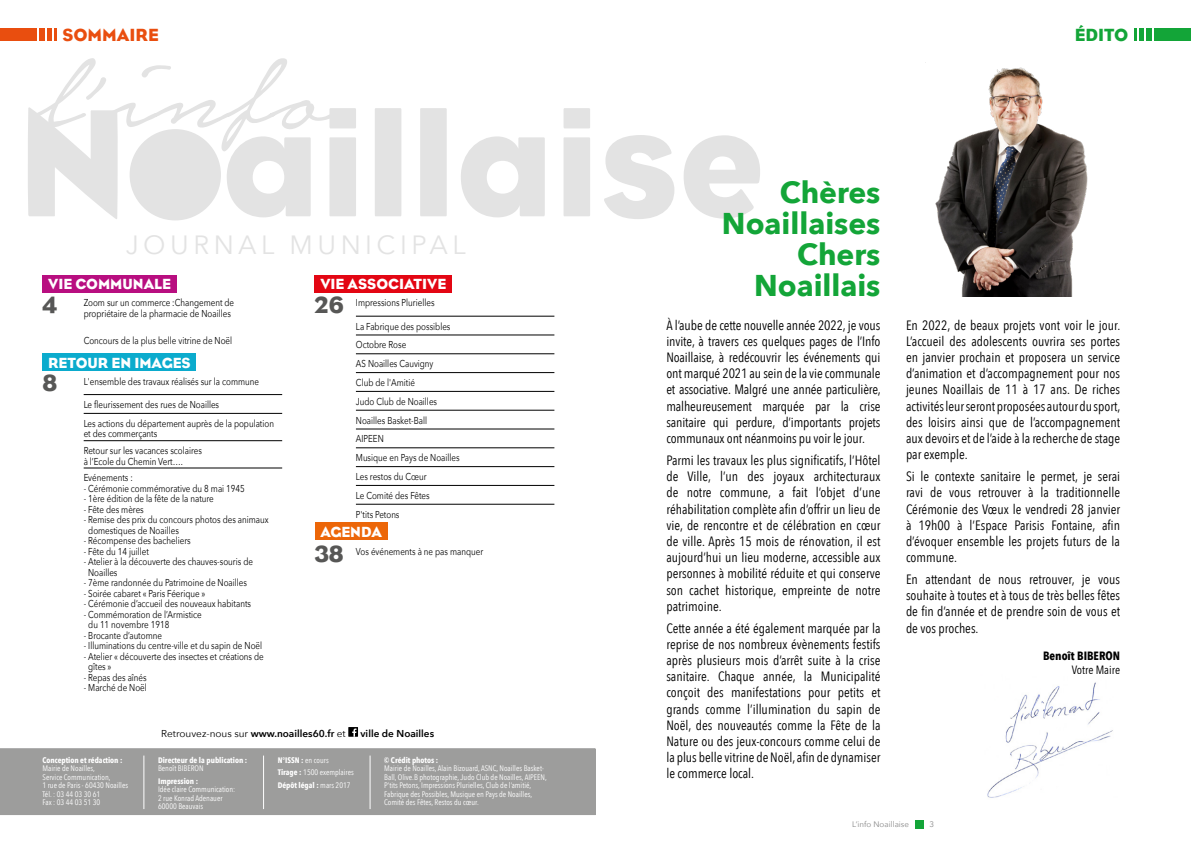
<style>
.page{position:relative;width:1191px;height:842px;background:#fff}
.page>*{position:absolute;margin:0;border:0;box-sizing:border-box;transform-origin:0 0}
.t1{font:700 30px/31px "Avenir Next";color:#13a538;text-align:right}
.t2{font:26.4px "Avenir Next";letter-spacing:.17em;color:#e3e3e3}
.t3{font:24px "Eagle";color:#575756}
.t4{font:18px "Eagle";color:#e94e0f}
.t5{font:18px "Eagle";color:#13a538}
.t6{font:15px "Eagle";color:#fff}
.t7{font:13.5px/16.2px "Avenir Next Condensed";color:#000;text-align:justify}
.t8{font:700 12px "Avenir Next Condensed";color:#000}
.t9{font:12px "Avenir Next Condensed";color:#000}
.t10{font:10px/18.8px "Avenir Next";color:#000;scale:.8 1}
.t11{font:10px "Avenir Next";color:#000}
.t12{font:600 10px "Avenir Next";color:#000}
.t13{font:8px/8.5px "Avenir Next Condensed";color:#fff}
.t14{font:700 8px "Avenir Next Condensed";color:#fff}
.t15{font:8px "Avenir Next";color:#878787}
.s1{font-weight:600}
.s2{font-weight:700}
</style>
<div class="page">
<svg style="left:28px;top:107px;width:732px;height:112px;fill:#e3e3e3"></svg>
<div style="left:0;top:28px;width:36px;height:13px;background:#e94e0f"></div>
<div style="left:39px;top:28px;width:6px;height:13px;background:#e94e0f"></div>
<div style="left:47px;top:28px;width:5px;height:13px;background:#e94e0f"></div>
<svg style="left:54px;top:28px;width:3px;height:13px"></svg>
<div style="left:130px;top:129px;width:91px;height:91px;background:#e3e3e3;border-radius:50%"></div>
<svg style="left:35px;top:58px;width:301px;height:94px"></svg>
<div style="left:1155px;top:28px;width:36px;height:13px;background:#13a538"></div>
<div style="left:1146px;top:28px;width:6px;height:13px;background:#13a538"></div>
<hr style="left:1139px;top:28px;width:4px;height:13px;background:#13a538">
<svg style="left:1134px;top:28px;width:2px;height:13px"></svg>
<div style="left:0;top:748px;width:595px;height:67px;background:#9d9d9c"></div>
<div style="left:348px;top:727px;width:10px;height:10px;background:#000"></div>
<svg style="left:352px;top:728px;width:4px;height:9px"></svg>
<hr style="left:144px;top:755px;width:1px;height:54px;background:#fff">
<hr style="left:263px;top:755px;width:1px;height:54px;background:#fff">
<hr style="left:370px;top:755px;width:1px;height:54px;background:#fff">
<img style="left:925px;top:62px;width:163px;height:234px">
<img style="left:987px;top:682px;width:126px;height:116px">
<hr style="left:84px;top:394px;width:198px;height:1px;background:#000">
<hr style="left:84px;top:413px;width:198px;height:1px;background:#000">
<hr style="left:84px;top:440px;width:198px;height:1px;background:#000">
<hr style="left:84px;top:468px;width:198px;height:1px;background:#000">
<div style="left:43px;top:275px;width:133px;height:18px;background:#b80e80"></div>
<div style="left:43px;top:354px;width:153px;height:17px;background:#0babcd"></div>
<hr style="left:356px;top:316px;width:198px;height:1px;background:#000">
<hr style="left:356px;top:335px;width:198px;height:1px;background:#000">
<hr style="left:356px;top:354px;width:198px;height:1px;background:#000">
<hr style="left:356px;top:372px;width:198px;height:1px;background:#000">
<hr style="left:356px;top:391px;width:198px;height:1px;background:#000">
<hr style="left:356px;top:410px;width:198px;height:1px;background:#000">
<hr style="left:356px;top:429px;width:198px;height:1px;background:#000">
<hr style="left:356px;top:448px;width:198px;height:1px;background:#000">
<hr style="left:356px;top:466px;width:198px;height:1px;background:#000">
<hr style="left:356px;top:485px;width:198px;height:1px;background:#000">
<hr style="left:356px;top:504px;width:198px;height:1px;background:#000">
<div style="left:315px;top:275px;width:137px;height:18px;background:#e30613"></div>
<div style="left:315px;top:523px;width:72px;height:17px;background:#ec6608"></div>
<div style="left:915px;top:820px;width:8px;height:9px;background:#13a538"></div>
<h3 class="t4" style="left:62px;top:24px;width:98px">SOMMAIRE</h3>
<h2 class="t2" style="left:126px;top:223px;width:342px">JOURNAL MUNICIPAL</h2>
<p class="t6" style="left:48px;top:276px;width:124px">VIE COMMUNALE</p>
<h3 class="t3" style="left:43px;top:291px;width:16px">4</h3>
<p class="t10" style="left:84px;top:297px;width:190px;line-height:10.5px">Zoom sur un commerce :Changement de propriétaire de la pharmacie de Noailles</p>
<p class="t10" style="left:84px;top:331px;width:187px">Concours de la plus belle vitrine de Noël</p>
<p class="t6" style="left:48px;top:354px;width:144px">RETOUR EN IMAGES</p>
<h3 class="t3" style="left:43px;top:369px;width:16px">8</h3>
<p class="t10" style="left:84px;top:371px;width:221px">L'ensemble des travaux réalisés sur la commune</p>
<p class="t10" style="left:84px;top:395px;width:239px">Le fleurissement des rues de Noailles<br>Les actions du département auprès de la population</p>
<p class="t10" style="left:84px;top:425px;width:149px;line-height:16.8px">et des commerçants<br>Retour sur les vacances scolaires</p>
<p class="t10" style="left:84px;top:452px;width:126px;line-height:16.8px">à l’Ecole du Chemin Vert….<br>Evénements :</p>
<p class="t10" style="left:84px;top:479px;width:203px">- Cérémonie commémorative du 8 mai 1945</p>
<p class="t10" style="left:84px;top:489px;width:164px">- 1ère édition de la fête de la nature</p>
<p class="t10" style="left:84px;top:500px;width:77px">- Fête des mères</p>
<p class="t10" style="left:88px;top:514px;width:227px;line-height:10.5px;text-indent:-5px">- Remise des prix du concours photos des animaux domestiques de Noailles</p>
<p class="t10" style="left:84px;top:531px;width:135px">- Récompense des bacheliers</p>
<p class="t10" style="left:84px;top:542px;width:83px">- Fête du 14 juillet</p>
<p class="t10" style="left:88px;top:556px;width:208px;line-height:10.5px;text-indent:-4px">- Atelier à la découverte des chauves-souris de<br>Noailles</p>
<p class="t10" style="left:84px;top:573px;width:206px">- 7ème randonnée du Patrimoine de Noailles</p>
<p class="t10" style="left:84px;top:584px;width:154px">- Soirée cabaret « Paris Féerique »</p>
<p class="t10" style="left:84px;top:594px;width:211px">- Cérémonie d’accueil des nouveaux habitants</p>
<p class="t10" style="left:88px;top:609px;width:143px;line-height:10.5px;text-indent:-5px">- Commémoration de l’Armistice du 11 novembre 1918</p>
<p class="t10" style="left:84px;top:626px;width:99px">- Brocante d’automne</p>
<p class="t10" style="left:84px;top:636px;width:225px">- Illuminations du centre-ville et du sapin de Noël</p>
<p class="t10" style="left:88px;top:651px;width:221px;line-height:10.5px;text-indent:-4px">- Atelier « découverte des insectes et créations de gîtes »</p>
<p class="t10" style="left:84px;top:668px;width:80px">- Repas des aînés</p>
<p class="t10" style="left:84px;top:678px;width:80px">- Marché de Noël</p>
<p class="t6" style="left:320px;top:276px;width:127px">VIE ASSOCIATIVE</p>
<h3 class="t3" style="left:315px;top:291px;width:30px">26</h3>
<p class="t10" style="left:356px;top:293px;width:100px">Impressions Plurielles</p>
<p class="t10" style="left:356px;top:316px;width:131px">La Fabrique des possibles<br>Octobre Rose<br>AS Noailles Cauvigny<br>Club de l'Amitié<br>Judo Club de Noailles<br>Noailles Basket-Ball<br>AIPEEN<br>Musique en Pays de Noailles<br>Les restos du Cœur<br>Le Comité des Fêtes<br>P'tits Petons</p>
<p class="t6" style="left:320px;top:523px;width:63px">AGENDA</p>
<h3 class="t3" style="left:315px;top:540px;width:30px">38</h3>
<p class="t10" style="left:356px;top:542px;width:161px">Vos événements à ne pas manquer</p>
<p class="t14" style="left:43px;top:755px;width:82px">Conception et rédaction :</p>
<p class="t13" style="left:43px;top:763px;width:87px">Mairie de Noailles,<br>Service Communication,<br>1 rue de Paris - 60430 Noailles<br>Tél. : 03 44 03 30 61<br>Fax : 03 44 03 51 30</p>
<p class="t11" style="left:161px;top:725px;width:186px">Retrouvez-nous sur <span class="s1">www.noailles60.fr</span> et</p>
<p class="t12" style="left:360px;top:725px;width:75px">ville de Noailles</p>
<p class="t14" style="left:384px;top:755px;width:56px">© Crédit photos :</p>
<p class="t13" style="left:384px;top:764px;width:164px">Mairie de Noailles, Alain Bizouard, ASNC, Noailles Basket-Ball, Olive.B photographie, Judo Club de Noailles, AIPEEN, P’tits Petons, Impressions Plurielles, Club de l’amitié, Fabrique des Possibles, Musique en Pays de Noailles, Comité des Fêtes, Restos du cœur.</p>
<p class="t14" style="left:158px;top:755px;width:91px">Directeur de la publication :</p>
<p class="t13" style="left:158px;top:763px;width:47px">Benoît BIBERON</p>
<p class="t14" style="left:158px;top:776px;width:42px">Impression :</p>
<p class="t13" style="left:158px;top:785px;width:79px">Idée claire Communication:<br>2 rue Konrad Adenauer<br>60000 Beauvais</p>
<p class="t13" style="left:278px;top:753px;width:78px;line-height:12.8px"><span class="s2">N°ISSN :</span> en cours<br><span class="s2">Tirage :</span> 1500 exemplaires<br><span class="s2">Dépôt légal :</span> mars 2017</p>
<h3 class="t5" style="left:1074px;top:24px;width:55px">ÉDITO</h3>
<h1 class="t1" style="left:722px;top:177px;width:160px">Chères<br>Noaillaises<br>Chers<br>Noaillais</h1>
<p class="t7" style="left:666px;top:316px;width:216px">À l’aube de cette nouvelle année 2022, je vous invite, à travers ces quelques pages de l’Info Noaillaise, à redécouvrir les événements qui ont marqué 2021 au sein de la vie communale et associative. Malgré une année particulière, malheureusement marquée par la crise sanitaire qui perdure, d’importants projets communaux ont néanmoins pu voir le jour.</p>
<p class="t7" style="left:666px;top:451px;width:216px">Parmi les travaux les plus significatifs, l’Hôtel de Ville, l’un des joyaux architecturaux de notre commune, a fait l’objet d’une réhabilitation complète afin d’offrir un lieu de vie, de rencontre et de célébration en cœur de ville. Après 15 mois de rénovation, il est aujourd’hui un lieu moderne, accessible aux personnes à mobilité réduite et qui conserve son cachet historique, empreinte de notre patrimoine.</p>
<p class="t7" style="left:666px;top:619px;width:216px">Cette année a été également marquée par la reprise de nos nombreux évènements festifs après plusieurs mois d’arrêt suite à la crise sanitaire. Chaque année, la Municipalité conçoit des manifestations pour petits et grands comme l’illumination du sapin de Noël, des nouveautés comme la Fête de la Nature ou des jeux-concours comme celui de la plus belle vitrine de Noël, afin de dynamiser le commerce local.</p>
<p class="t7" style="left:906px;top:316px;width:216px">En 2022, de beaux projets vont voir le jour.<br>L’accueil des adolescents ouvrira ses portes en janvier prochain et proposera un service d’animation et d’accompagnement pour nos jeunes Noaillais de 11 à 17 ans. De riches activités leur seront proposées autour du sport, des loisirs ainsi que de l’accompagnement aux devoirs et de l’aide à la recherche de stage par exemple.</p>
<p class="t7" style="left:906px;top:468px;width:216px">Si le contexte sanitaire le permet, je serai ravi de vous retrouver à la traditionnelle Cérémonie des Vœux le vendredi 28 janvier à 19h00 à l’Espace Parisis Fontaine, afin d’évoquer ensemble les projets futurs de la commune.</p>
<p class="t7" style="left:906px;top:570px;width:216px">En attendant de nous retrouver, je vous souhaite à toutes et à tous de très belles fêtes de fin d’année et de prendre soin de vous et de vos proches.</p>
<p class="t8" style="left:1043px;top:648px;width:79px">Benoît BIBERON</p>
<p class="t9" style="left:1071px;top:660px;width:50px">Votre Maire</p>
<p class="t15" style="left:852px;top:818px;width:58px">L’info Noaillaise</p>
<p class="t15" style="left:929px;top:818px;width:6px">3</p>
</div>
